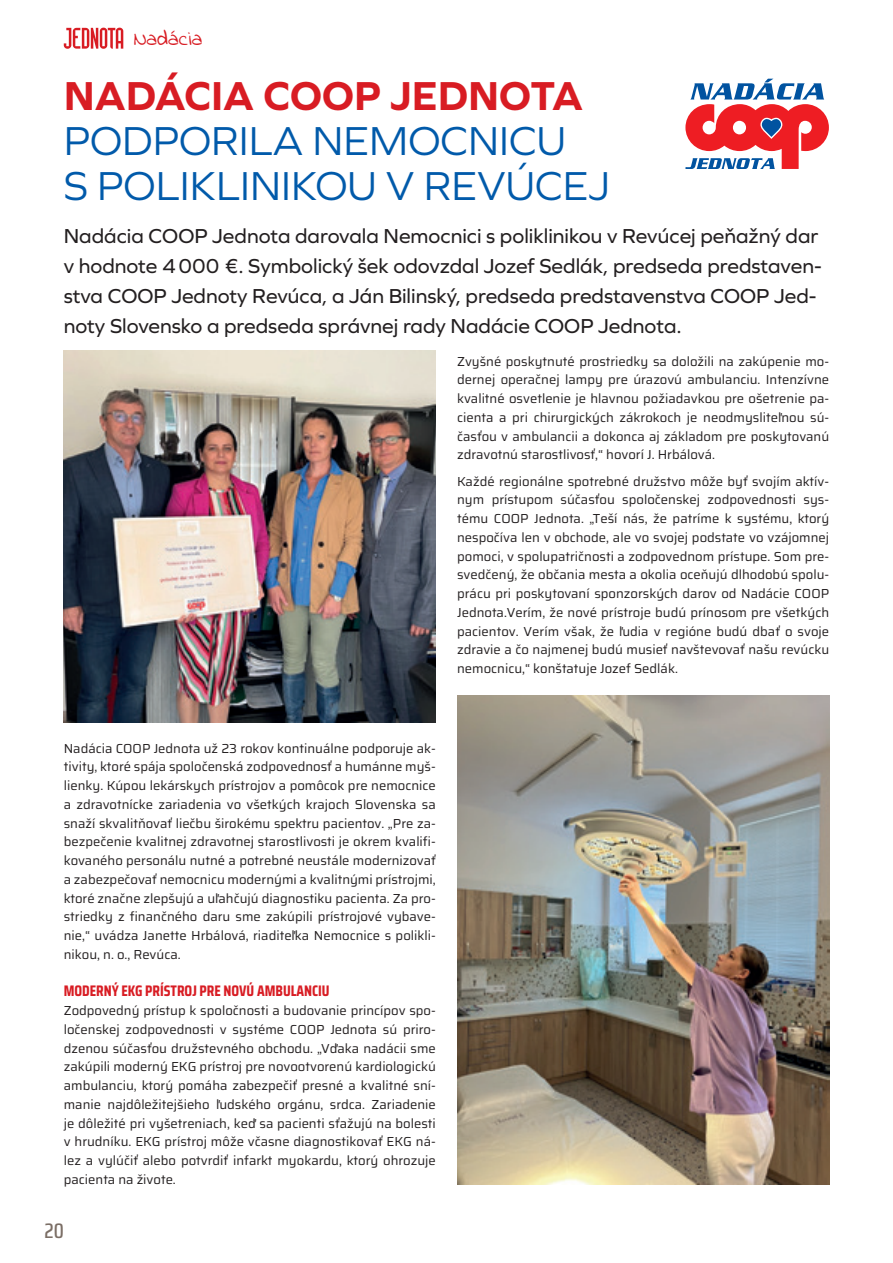
<style>
.page{position:relative;width:893px;height:1263px;background:#fff}
.page>*{position:absolute;margin:0;border:0;box-sizing:border-box;transform-origin:0 0}
.t1{font:42px/45px "Graphie";color:#015aaa}
.t2{font:700 42px "Graphie";color:#d81c23}
.t3{font:21px/30px "Graphie";color:#231f20}
.t4{font:21px "Indie Flower";color:#d81c23}
.t5{font:500 21px "Saira Condensed";color:#7b6e65}
.t6{font:700 15.3px "Saira Condensed";color:#d81c23}
.t7{font:100 13.05px/18.8px "Saira";color:#231f20;text-align:justify}
</style>
<div class="page">
<img style="left:457px;top:695px;width:372px;height:489px">
<svg style="left:64px;top:28px;width:59px;height:21px"></svg>
<img style="left:64px;top:351px;width:372px;height:372px">
<svg style="left:685px;top:79px;width:144px;height:90px"></svg>
<h2 class="t4" style="left:134px;top:24px;width:70px">Nadácia</h2>
<h1 class="t2" style="left:64px;top:71px;width:521px">NADÁCIA COOP JEDNOTA</h1>
<h1 class="t1" style="left:64px;top:118px;width:547px">PODPORILA NEMOCNICU<br>S POLIKLINIKOU V REVÚCEJ</h1>
<p class="t3" style="left:64px;top:220px;width:759px">Nadácia COOP Jednota darovala Nemocnici s poliklinikou v Revúcej peňažný dar v hodnote 4000 €. Symbolický šek odovzdal Jozef Sedlák, predseda predstaven&shy;stva COOP Jednoty Revúca, a Ján Bilinský, predseda predstavenstva COOP Jed&shy;noty Slovensko a predseda správnej rady Nadácie COOP Jednota.</p>
<p class="t7" style="left:457px;top:351px;width:374px">Zvyšné poskytnuté prostriedky sa doložili na zakúpenie mo&shy;dernej operačnej lampy pre úrazovú ambulanciu. Intenzívne kvalitné osvetlenie je hlavnou požiadavkou pre ošetrenie pa&shy;cienta a pri chirurgických zákrokoch je neodmysliteľnou sú&shy;časťou v ambulancii a dokonca aj základom pre poskytovanú zdravotnú starostlivosť,“ hovorí J. Hrbálová.</p>
<p class="t7" style="left:457px;top:471px;width:374px">Každé regionálne spotrebné družstvo môže byť svojím aktív&shy;nym prístupom súčasťou spoločenskej zodpovednosti sys&shy;tému COOP Jednota. „Teší nás, že patríme k systému, ktorý nespočíva len v obchode, ale vo svojej podstate vo vzájomnej pomoci, v spolupatričnosti a zodpovednom prístupe. Som pre&shy;svedčený, že občania mesta a okolia oceňujú dlhodobú spolu&shy;prácu pri poskytovaní sponzorských darov od Nadácie COOP Jednota.Verím, že nové prístroje budú prínosom pre všetkých pacientov. Verím však, že ľudia v regióne budú dbať o svoje zdravie a čo najmenej budú musieť navštevovať našu revúcku nemocnicu,“ konštatuje Jozef Sedlák.</p>
<p class="t7" style="left:64px;top:738px;width:374px">Nadácia COOP Jednota už 23 rokov kontinuálne podporuje ak&shy;tivity, ktoré spája spoločenská zodpovednosť a humánne myš&shy;lienky. Kúpou lekárskych prístrojov a pomôcok pre nemocnice a zdravotnícke zariadenia vo všetkých krajoch Slovenska sa snaží skvalitňovať liečbu širokému spektru pacientov. „Pre za&shy;bezpečenie kvalitnej zdravotnej starostlivosti je okrem kvalifi&shy;kovaného personálu nutné a potrebné neustále modernizovať a zabezpečovať nemocnicu modernými a kvalitnými prístrojmi, ktoré značne zlepšujú a uľahčujú diagnostiku pacienta. Za pro&shy;striedky z finančného daru sme zakúpili prístrojové vybave&shy;nie,“ uvádza Janette Hrbálová, riaditeľka Nemocnice s polikli&shy;nikou, n. o., Revúca.</p>
<p class="t6" style="left:64px;top:979px;width:267px">MODERNÝ EKG PRÍSTROJ PRE NOVÚ AMBULANCIU</p>
<p class="t7" style="left:64px;top:1001px;width:374px">Zodpovedný prístup k spoločnosti a budovanie princípov spo&shy;ločenskej zodpovednosti v systéme COOP Jednota sú priro&shy;dzenou súčasťou družstevného obchodu. „Vďaka nadácii sme zakúpili moderný EKG prístroj pre novootvorenú kardiologickú ambulanciu, ktorý pomáha zabezpečiť presné a kvalitné sní&shy;manie najdôležitejšieho ľudského orgánu, srdca. Zariadenie je dôležité pri vyšetreniach, keď sa pacienti sťažujú na bolesti v hrudníku. EKG prístroj môže včasne diagnostikovať EKG ná&shy;lez a vylúčiť alebo potvrdiť infarkt myokardu, ktorý ohrozuje pacienta na živote.</p>
<h2 class="t5" style="left:44px;top:1215px;width:21px">20</h2>
</div>
